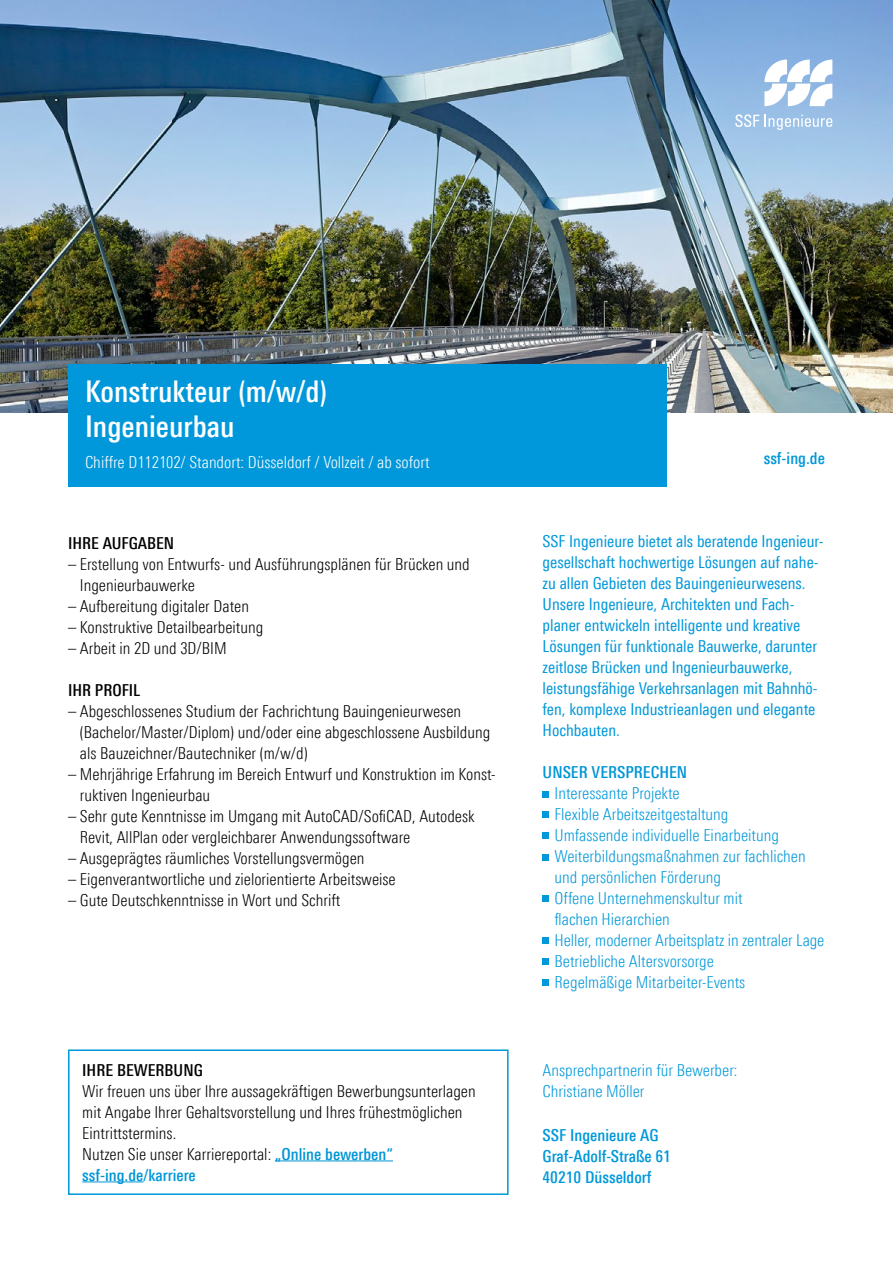
<style>
.page{position:relative;width:893px;height:1263px;background:#fff}
.page>*{position:absolute;margin:0;border:0;box-sizing:border-box;transform-origin:0 0}
.t1{font:500 30px/34.5px "Linotype Univers 520 Cn";color:#fff}
.t2{font:300 16.5px/21px "Linotype Univers 320 Cn";color:#000}
.t3{font:16.5px/21px "Linotype Univers 420 Cn";color:#0098db}
.t4{font:300 16.5px/21px "Linotype Univers 320 Cn";color:#0098db}
.t5{font:500 16.5px/21px "Linotype Univers 520 Cn";color:#0098db}
.t6{font:300 16.5px "Linotype Univers 320 Cn";color:#fff}
.t7{font:500 16.5px "Linotype Univers 520 Cn";color:#0095d6}
.t8{font:500 16.5px "Linotype Univers 520 Cn";color:#000}
.s1{font-family:"Linotype Univers 520 Cn";font-weight:500;color:#0095d6}
.s2{color:#0098db}
</style>
<div class="page">
<img style="left:0;top:0;width:893px;height:412px">
<div style="left:68px;top:364px;width:599px;height:122px;background:#0098db"></div>
<hr style="left:275px;top:1160px;width:118px;height:1px;background:#0095d6">
<hr style="left:82px;top:1181px;width:61px;height:1px;background:#0095d6">
<div style="left:68px;top:1049px;width:441px;height:146px;border:2px solid #0098db"></div>
<svg style="left:764px;top:60px;width:68px;height:46px"></svg>
<svg style="left:735px;top:114px;width:97px;height:16px;background:#b2cfec"></svg>
<svg style="left:543px;top:791px;width:6px;height:6px"></svg>
<svg style="left:543px;top:812px;width:6px;height:6px"></svg>
<div style="left:543px;top:832px;width:6px;height:7px;background:#0098db"></div>
<svg style="left:543px;top:855px;width:6px;height:6px"></svg>
<svg style="left:543px;top:895px;width:6px;height:6px"></svg>
<svg style="left:543px;top:937px;width:6px;height:6px"></svg>
<svg style="left:543px;top:979px;width:6px;height:6px"></svg>
<svg style="left:543px;top:958px;width:6px;height:6px"></svg>
<h1 class="t1" style="left:85px;top:374px;width:244px">Konstrukteur (m/w/d)<br>Ingenieurbau</h1>
<p class="t6" style="left:85px;top:453px;width:346px">Chiffre D112102/ Standort: Düsseldorf / Vollzeit / ab sofort</p>
<p class="t8" style="left:68px;top:533px;width:108px">IHRE AUFGABEN</p>
<p class="t2" style="left:80px;top:553px;width:391px;text-indent:-12px">– Erstellung von Entwurfs- und Ausführungsplänen für Brücken und<br>Ingenieurbauwerke</p>
<p class="t2" style="left:68px;top:595px;width:183px">– Aufbereitung digitaler Daten</p>
<p class="t2" style="left:68px;top:616px;width:197px">– Konstruktive Detailbearbeitung</p>
<p class="t2" style="left:68px;top:637px;width:160px">– Arbeit in 2D und 3D/BIM</p>
<p class="t8" style="left:68px;top:680px;width:74px">IHR PROFIL</p>
<p class="t2" style="left:80px;top:700px;width:412px;text-indent:-12px">– Abgeschlossenes Studium der Fachrichtung Bauingenieurwesen (Bachelor/Master/Diplom) und/oder eine abgeschlossene Ausbildung als Bauzeichner/Bautechniker (m/w/d)</p>
<p class="t2" style="left:80px;top:763px;width:417px;text-indent:-12px">– Mehrjährige Erfahrung im Bereich Entwurf und Konstruktion im Konst&shy;ruktiven Ingenieurbau</p>
<p class="t2" style="left:80px;top:805px;width:396px;text-indent:-12px">– Sehr gute Kenntnisse im Umgang mit AutoCAD/SofiCAD, Autodesk<br>Revit, AllPlan oder vergleichbarer Anwendungssoftware</p>
<p class="t2" style="left:68px;top:847px;width:298px">– Ausgeprägtes räumliches Vorstellungsvermögen</p>
<p class="t2" style="left:68px;top:868px;width:329px">– Eigenverantwortliche und zielorientierte Arbeitsweise</p>
<p class="t2" style="left:68px;top:889px;width:274px">– Gute Deutschkenntnisse in Wort und Schrift</p>
<p class="t8" style="left:82px;top:1060px;width:122px">IHRE BEWERBUNG</p>
<p class="t2" style="left:82px;top:1080px;width:395px">Wir freuen uns über Ihre aussagekräftigen Bewerbungsunterlagen mit Angabe Ihrer Gehaltsvorstellung und Ihres frühestmöglichen Eintrittstermins.<br>Nutzen Sie unser Karriereportal: <span class="s1">„Online bewerben“</span></p>
<p class="t7" style="left:82px;top:1165px;width:115px">ssf-ing.de<span class="s2">/karriere</span></p>
<p class="t5" style="left:764px;top:447px;width:63px">ssf-ing.de</p>
<p class="t3" style="left:543px;top:530px;width:282px">SSF Ingenieure bietet als beratende Ingenieur&shy;gesellschaft hochwertige Lösungen auf nahe&shy;zu allen Gebieten des Bauingenieurwesens.<br>Unsere Ingenieure, Architekten und Fach&shy;planer entwickeln intelligente und kreative Lösungen für funktionale Bauwerke, darunter zeitlose Brücken und Ingenieurbauwerke, leistungsfähige Verkehrsanlagen mit Bahnhö&shy;fen, komplexe Industrieanlagen und elegante Hochbauten.</p>
<p class="t7" style="left:543px;top:763px;width:146px">UNSER VERSPRECHEN</p>
<p class="t4" style="left:555px;top:783px;width:271px">Interessante Projekte<br>Flexible Arbeitszeitgestaltung<br>Umfassende individuelle Einarbeitung Weiterbildungsmaßnahmen zur fachlichen und persönlichen Förderung<br>Offene Unternehmenskultur mit<br>flachen Hierarchien<br>Heller, moderner Arbeitsplatz in zentraler Lage Betriebliche Altersvorsorge<br>Regelmäßige Mitarbeiter-Events</p>
<p class="t4" style="left:543px;top:1059px;width:196px">Ansprechpartnerin für Bewerber:<br>Christiane Möller</p>
<p class="t5" style="left:543px;top:1124px;width:130px">SSF Ingenieure AG<br>Graf-Adolf-Straße 61<br>40210 Düsseldorf</p>
</div>
